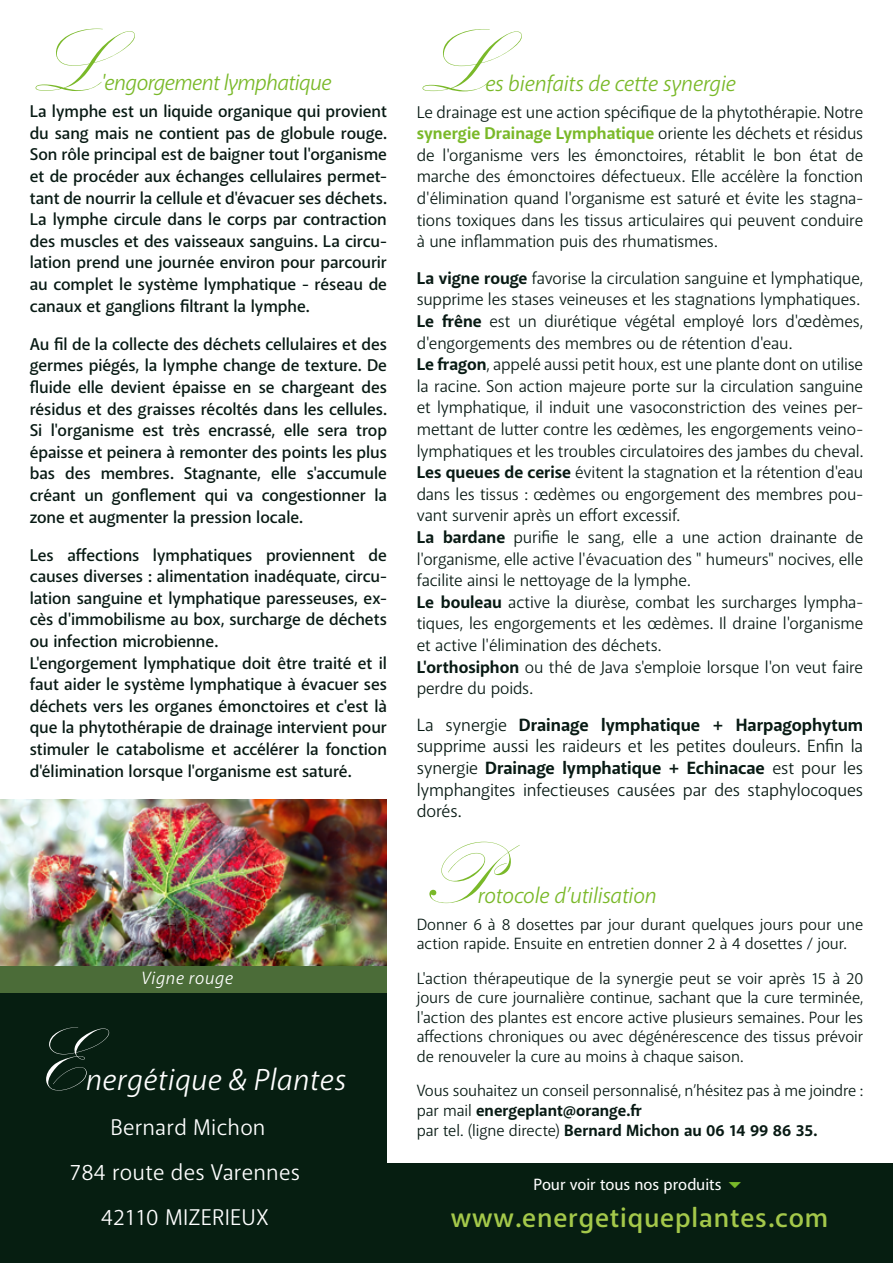
<style>
.page{position:relative;width:893px;height:1263px;background:#fff}
.page>*{position:absolute;margin:0;border:0;box-sizing:border-box;transform-origin:0 0}
.t1{font:90px "Kunstler Script";color:#7ab929}
.t2{font:87px "Kunstler Script";color:#fff}
.t3{font:italic 30px "Anago";letter-spacing:.01em;color:#fff}
.t4{font:500 27px "Anago";letter-spacing:.03em;color:#a4c84a}
.t5{font:italic 22.5px "Akagi Pro";letter-spacing:-.025em;color:#7ab929}
.t6{font:22.5px/45px "Anago";letter-spacing:.01em;color:#fff;text-align:center}
.t7{font:18px/21.6px "Akagi Pro";letter-spacing:-.01em;color:#081a14;text-align:justify}
.t8{font:italic 18px "Akagi Pro";letter-spacing:.03em;color:#fff}
.t9{font:17.25px/21.6px "Akagi Pro";letter-spacing:-.01em;color:#081a14;text-align:justify}
.t10{font:600 17.25px/21.6px "Akagi Pro";letter-spacing:-.005em;color:#081a14;text-align:justify}
.t11{font:16.5px/19.5px "Akagi Pro";letter-spacing:-.005em;color:#081a14}
.t12{font:500 16.5px "Akagi Pro";letter-spacing:-.005em;color:#fff}
.s1{font-weight:700;color:#7ab929}
.s2{font-weight:700}
</style>
<div class="page">
<div style="left:386px;top:1163px;width:507px;height:100px;background:#061e11"></div>
<div style="left:0;top:993px;width:387px;height:270px;background:#061e11"></div>
<img style="left:0;top:799px;width:387px;height:167px">
<div style="left:0;top:966px;width:387px;height:27px;background:#4b6c38"></div>
<h1 class="t1" style="left:30px;top:16px;width:70px">L</h1>
<h3 class="t5" style="left:101px;top:69px;width:232px">'engorgement lymphatique</h3>
<p class="t10" style="left:30px;top:101px;width:359px">La lymphe est un liquide organique qui provient du sang mais ne contient pas de globule rouge.<br>Son rôle principal est de baigner tout l'organisme et de procéder aux échanges cellulaires permet&shy;tant de nourrir la cellule et d'évacuer ses déchets.<br>La lymphe circule dans le corps par contraction des muscles et des vaisseaux sanguins. La circu&shy;lation prend une journée environ pour parcourir au complet le système lymphatique - réseau de canaux et ganglions filtrant la lymphe.</p>
<p class="t10" style="left:30px;top:333px;width:359px">Au fil de la collecte des déchets cellulaires et des germes piégés, la lymphe change de texture. De fluide elle devient épaisse en se chargeant des résidus et des graisses récoltés dans les cellules.<br>Si l'organisme est très encrassé, elle sera trop épaisse et peinera à remonter des points les plus bas des membres. Stagnante, elle s'accumule créant un gonflement qui va congestionner la zone et augmenter la pression locale.</p>
<p class="t10" style="left:30px;top:544px;width:359px;text-align:left">Les affections lymphatiques proviennent de causes diverses : alimentation inadéquate, circu&shy;lation sanguine et lymphatique paresseuses, ex&shy;cès d'immobilisme au box, surcharge de déchets ou infection microbienne.<br>L'engorgement lymphatique doit être traité et il faut aider le système lymphatique à évacuer ses déchets vers les organes émonctoires et c'est là que la phytothérapie de drainage intervient pour stimuler le catabolisme et accélérer la fonction d'élimination lorsque l'organisme est saturé.</p>
<p class="t8" style="left:141px;top:967px;width:93px">Vigne rouge</p>
<h2 class="t2" style="left:24px;top:1018px;width:62px">E</h2>
<h3 class="t3" style="left:85px;top:1061px;width:262px">nergétique &amp; Plantes</h3>
<h3 class="t6" style="left:70px;top:1105px;width:232px">Bernard Michon<br>784 route des Varennes<br>42110 MIZERIEUX</h3>
<h1 class="t1" style="left:417px;top:16px;width:70px">L</h1>
<h3 class="t5" style="left:485px;top:69px;width:252px">es bienfaits de cette synergie</h3>
<p class="t9" style="left:417px;top:101px;width:448px">Le drainage est une action spécifique de la phytothérapie. Notre <span class="s1">synergie Drainage Lymphatique</span> oriente les déchets et résidus de l'organisme vers les émonctoires, rétablit le bon état de marche des émonctoires défectueux. Elle accélère la fonction d'élimination quand l'organisme est saturé et évite les stagna&shy;tions toxiques dans les tissus articulaires qui peuvent conduire à une inflammation puis des rhumatismes.</p>
<p class="t9" style="left:417px;top:267px;width:448px;text-align:left"><span class="s2">La vigne rouge</span> favorise la circulation sanguine et lymphatique, supprime les stases veineuses et les stagnations lymphatiques.<br><span class="s2">Le frêne</span> est un diurétique végétal employé lors d'œdèmes, d'engorgements des membres ou de rétention d'eau.<br><span class="s2">Le fragon</span>, appelé aussi petit houx, est une plante dont on utilise la racine. Son action majeure porte sur la circulation sanguine et lymphatique, il induit une vasoconstriction des veines per&shy;mettant de lutter contre les œdèmes, les engorgements veino&shy;lymphatiques et les troubles circulatoires des jambes du cheval.<br><span class="s2">Les queues de cerise</span> évitent la stagnation et la rétention d'eau dans les tissus : œdèmes ou engorgement des membres pou&shy;vant survenir après un effort excessif.<br><span class="s2">La bardane</span> purifie le sang, elle a une action drainante de l'organisme, elle active l'évacuation des " humeurs" nocives, elle facilite ainsi le nettoyage de la lymphe.<br><span class="s2">Le bouleau</span> active la diurèse, combat les surcharges lympha&shy;tiques, les engorgements et les œdèmes. Il draine l'organisme et active l'élimination des déchets.<br><span class="s2">L'orthosiphon</span> ou thé de Java s'emploie lorsque l'on veut faire perdre du poids.</p>
<p class="t7" style="left:417px;top:714px;width:448px">La synergie <span class="s2">Drainage lymphatique + Harpagophytum </span>supprime aussi les raideurs et les petites douleurs. Enfin la synergie <span class="s2">Drainage lymphatique + Echinacae</span> est pour les lymphangites infectieuses causées par des staphylocoques dorés.</p>
<h1 class="t1" style="left:417px;top:828px;width:68px">P</h1>
<h3 class="t5" style="left:478px;top:881px;width:181px">rotocole d’utilisation</h3>
<p class="t11" style="left:417px;top:915px;width:448px">Donner 6 à 8 dosettes par jour durant quelques jours pour une action rapide. Ensuite en entretien donner 2 à 4 dosettes / jour.</p>
<p class="t11" style="left:417px;top:969px;width:448px;text-align:justify">L'action thérapeutique de la synergie peut se voir après 15 à 20 jours de cure journalière continue, sachant que la cure terminée, l'action des plantes est encore active plusieurs semaines. Pour les affections chroniques ou avec dégénérescence des tissus prévoir de renouveler la cure au moins à chaque saison.</p>
<p class="t11" style="left:417px;top:1081px;width:448px">Vous souhaitez un conseil personnalisé, n’hésitez pas à me joindre : par mail <span class="s2">energeplant@orange.fr<br></span>par tel. (ligne directe) <span class="s2">Bernard Michon au 06 14 99 86 35.</span></p>
<p class="t12" style="left:533px;top:1174px;width:190px">Pour voir tous nos produits</p>
<h3 class="t4" style="left:451px;top:1201px;width:379px">www.energetiqueplantes.com</h3>
</div>
